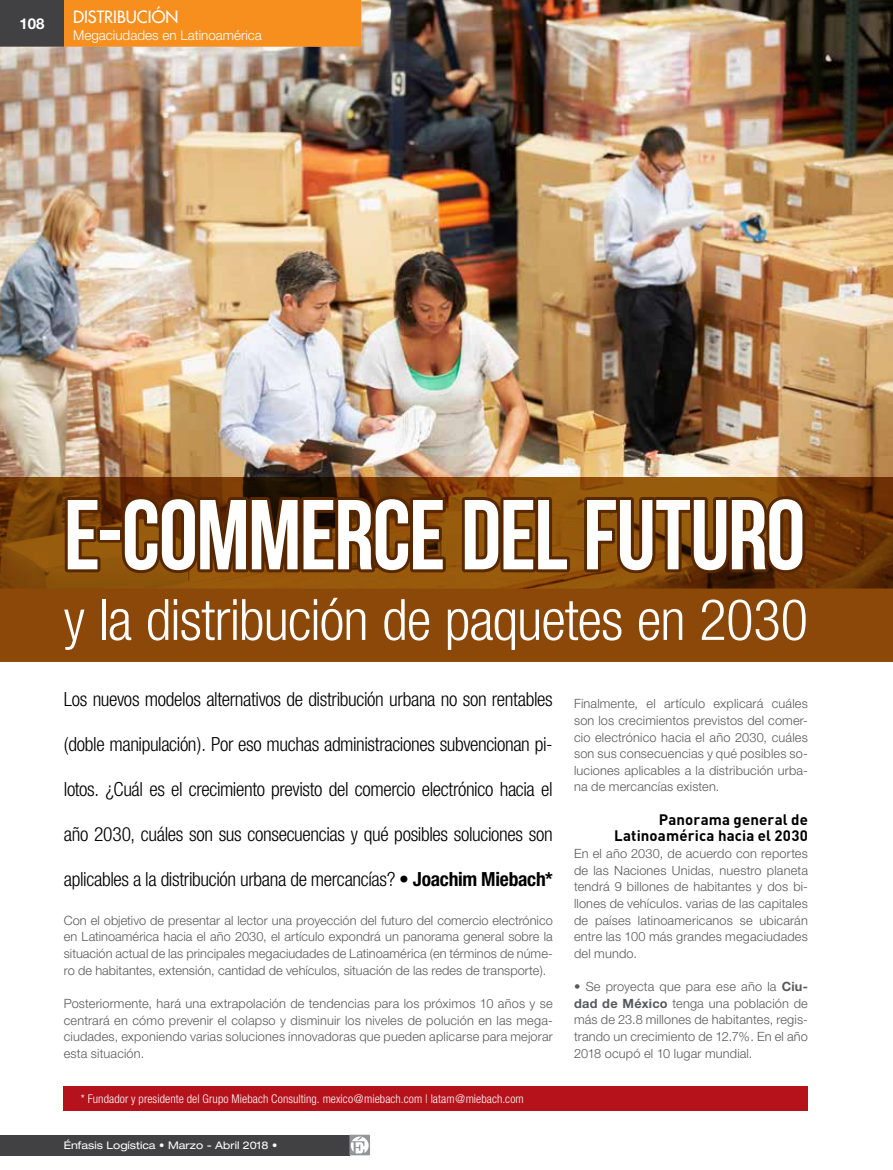
<style>
.page{position:relative;width:893px;height:1170px;background:#fff}
.page>*{position:absolute;margin:0;border:0;box-sizing:border-box;transform-origin:0 0}
.t1{font:99px "Bebas Neue";letter-spacing:-.015em;color:#fff}
.t2{font:300 condensed 57px "Helvetica Neue";letter-spacing:-.015em;color:#fff}
.t3{font:300 condensed 19.5px "Helvetica Neue";letter-spacing:-.02em;color:#000}
.t4{font:16.5px "Futura";color:#fff}
.t5{font:700 15px/16.6px "DIN";letter-spacing:.01em;color:#000;text-align:right}
.t6{font:700 15px "Helvetica Neue";color:#fff}
.t7{font:300 13.5px "Helvetica Neue";color:#fff}
.t8{font:300 12.75px/16.6px "Helvetica Neue";letter-spacing:.01em;color:#58595b;text-align:justify}
.t9{font:300 condensed 12px "Helvetica Neue";letter-spacing:.01em;color:#fff}
.t10{font:expanded 10.5px "Helvetica Neue";color:#fff}
.s1{font-weight:700}
.s2{font-weight:300;font-stretch:normal}
.s3{font-weight:400;font-stretch:condensed}
</style>
<div class="page">
<div style="left:0;top:1134px;width:349px;height:21px;background:#414042"></div>
<svg style="left:349px;top:1134px;width:21px;height:21px"></svg>
<img style="left:0;top:0;width:893px;height:477px">
<svg style="left:0;top:477px;width:893px;height:184px;background:#844507"></svg>
<svg style="left:62px;top:494px;width:41px;height:81px;background:#6f3a05"></svg>
<div style="left:97px;top:526px;width:26px;height:16px;border:6px solid #572700"></div>
<svg style="left:119px;top:493px;width:330px;height:84px;background:#623003"></svg>
<svg style="left:459px;top:494px;width:114px;height:81px;background:#763f05"></svg>
<svg style="left:581px;top:493px;width:227px;height:84px;background:#6b3804"></svg>
<div style="left:64px;top:1086px;width:744px;height:24px;background:#b5121b"></div>
<p class="t6" style="left:19px;top:14px;width:27px">108</p>
<p class="t4" style="left:73px;top:7px;width:107px">DISTRIBUCIÓN</p>
<p class="t7" style="left:73px;top:27px;width:190px">Megaciudades en Latinoamérica</p>
<h1 class="t1" style="left:64px;top:480px;width:743px">E-COMMERCE DEL FUTURO</h1>
<h2 class="t2" style="left:64px;top:587px;width:746px">y la distribución de paquetes en 2030</h2>
<h3 class="t3" style="left:64px;top:687px;width:490px">Los nuevos modelos alternativos de distribución urbana no son rentables</h3>
<h3 class="t3" style="left:64px;top:732px;width:490px">(doble manipulación). Por eso muchas administraciones subvencionan pi-</h3>
<h3 class="t3" style="left:64px;top:777px;width:490px">lotos. ¿Cuál es el crecimiento previsto del comercio electrónico hacia el</h3>
<h3 class="t3" style="left:64px;top:822px;width:490px">año 2030, cuáles son sus consecuencias y qué posibles soluciones son</h3>
<h3 class="t3" style="left:64px;top:867px;width:491px">aplicables a la distribución urbana de mercancías? • <span class="s1">Joachim Miebach*</span></h3>
<p class="t8" style="left:64px;top:911px;width:491px">Con el objetivo de presentar al lector una proyección del futuro del comercio electrónico en Latinoamérica hacia el año 2030, el artículo expondrá un panorama general sobre la situación actual de las principales megaciudades de Latinoamérica (en términos de núme&shy;ro de habitantes, extensión, cantidad de vehículos, situación de las redes de transporte).</p>
<p class="t8" style="left:64px;top:994px;width:491px">Posteriormente, hará una extrapolación de tendencias para los próximos 10 años y se centrará en cómo prevenir el colapso y disminuir los niveles de polución en las mega&shy;ciudades, exponiendo varias soluciones innovadoras que pueden aplicarse para mejorar esta situación.</p>
<p class="t9" style="left:81px;top:1091px;width:444px">* Fundador y presidente del Grupo Miebach Consulting. mexico@miebach.com | latam@miebach.com</p>
<p class="t10" style="left:64px;top:1138px;width:215px">Énfasis Logística <span class="s2">•</span> Marzo - Abril 2018 <span class="s2">•</span></p>
<p class="t8" style="left:574px;top:695px;width:235px">Finalmente, el artículo explicará cuáles son los crecimientos previstos del comer&shy;cio electrónico hacia el año 2030, cuáles son sus consecuencias y qué posibles so&shy;luciones aplicables a la distribución urba&shy;na de mercancías existen.</p>
<p class="t5" style="left:614px;top:810px;width:195px">Panorama general de<br>Latinoamérica hacia el 2030</p>
<p class="t8" style="left:574px;top:844px;width:235px">En el año 2030, de acuerdo con reportes de las Naciones Unidas, nuestro planeta tendrá 9 billones de habitantes y dos bi&shy;llones de vehículos. varias de las capitales de países latinoamericanos se ubicarán entre las 100 más grandes megaciudades del mundo.</p>
<p class="t8" style="left:574px;top:977px;width:235px"><span class="s3">•</span> Se proyecta que para ese año la <span class="s1">Ciu&shy;dad de México</span> tenga una población de más de 23.8 millones de habitantes, regis&shy;trando un crecimiento de 12.7%. En el año 2018 ocupó el 10 lugar mundial.</p>
</div>
